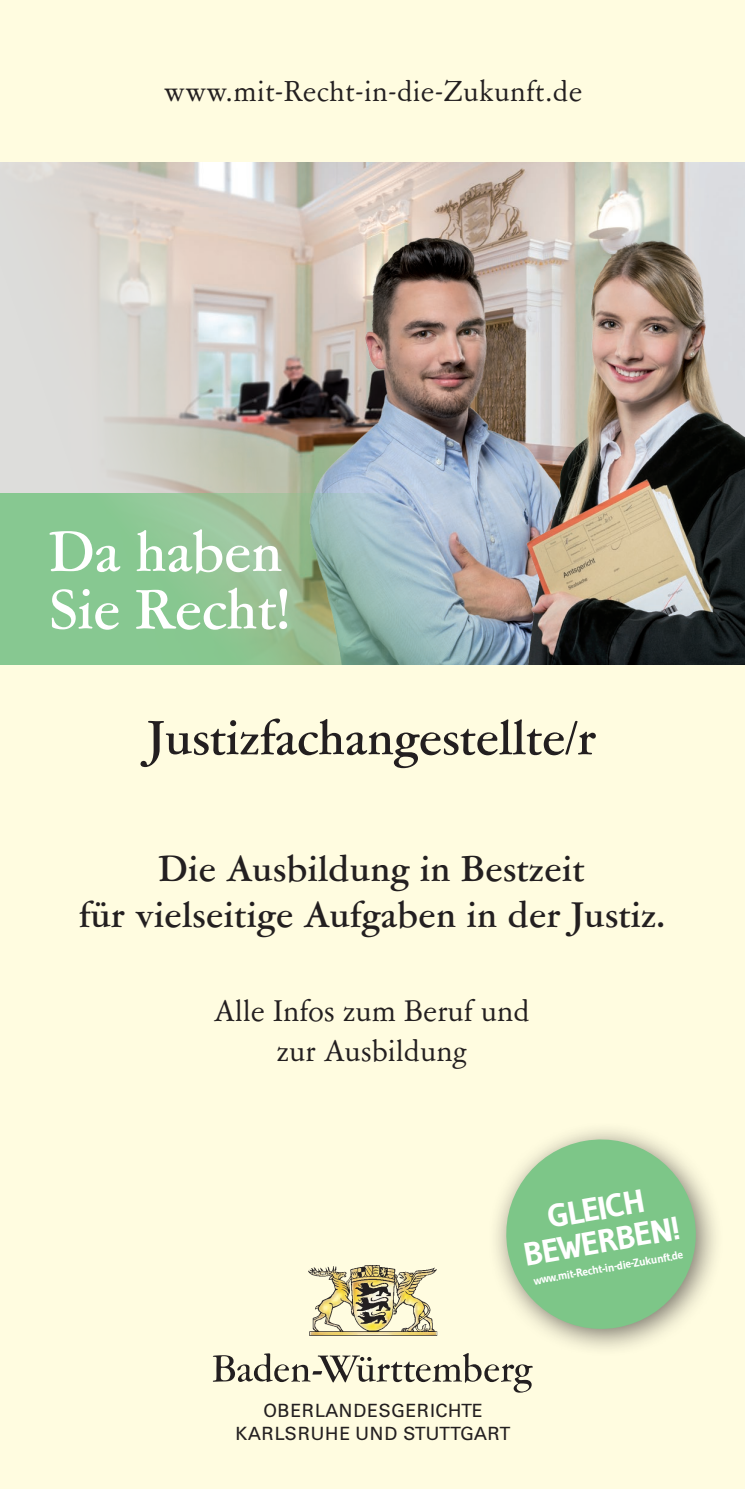
<style>
.page{position:relative;width:745px;height:1489px;background:#fff}
.page>*{position:absolute;margin:0;border:0;box-sizing:border-box;transform-origin:0 0}
.t1{font:500 62.5px/57.5px "Garamont Amst SB";color:#fff}
.t2{font:500 54px "Garamont Amst SB";color:#231f20}
.t3{font:500 40px/46.2px "Garamont Amst SB";letter-spacing:.01em;color:#231f20;text-align:center}
.t4{font:33.75px/40px "Garamont Amst SB";color:#231f20;text-align:center}
.t5{font:32.5px "Garamont Amst SB";letter-spacing:.01em;color:#231f20}
.t6{font:700 32.5px/32.8px "Gudea";color:#fff;text-align:center}
.t7{font:18.75px/22.5px "Univers BQ";letter-spacing:.02em;color:#231f20;text-align:center}
.t8{font:700 11.5px "Gudea";color:#fff}
</style>
<div class="page">
<div style="left:0;top:0;width:744px;height:1488px;background:#fffce0"></div>
<img style="left:308px;top:1265px;width:130px;height:70px">
<svg style="left:213px;top:1353px;width:319px;height:39px"></svg>
<img style="left:0;top:162px;width:744px;height:331px">
<img style="left:289px;top:236px;width:232px;height:257px">
<svg style="left:0;top:493px;width:521px;height:172px;background:#94bda0"></svg>
<img style="left:521px;top:211px;width:223px;height:454px">
<div style="left:487px;top:1121px;width:236px;height:235px;background:#231f20;opacity:.62"></div>
<svg style="left:498px;top:1131px;width:205px;height:205px"></svg>
<p class="t5" style="left:164px;top:75px;width:419px">www.mit-Recht-in-die-Zukunft.de</p>
<h1 class="t1" style="left:49px;top:526px;width:242px">Da haben<br>Sie Recht!</h1>
<h2 class="t2" style="left:147px;top:709px;width:449px">Justizfachangestellte/r</h2>
<p class="t3" style="left:79px;top:847px;width:586px">Die Ausbildung in Bestzeit<br>für vielseitige Aufgaben in der Justiz.</p>
<p class="t4" style="left:214px;top:992px;width:317px">Alle Infos zum Beruf und zur Ausbildung</p>
<p class="t6" style="left:515px;top:1205px;width:159px;rotate:-10deg">GLEICH<br>BEWERBEN!</p>
<p class="t8" style="left:532px;top:1273px;width:153px;rotate:-10deg">www.mit-Recht-in-die-Zukunft.de</p>
<p class="t7" style="left:235px;top:1399px;width:276px">OBERLANDESGERICHTE<br>KARLSRUHE UND STUTTGART</p>
</div>
